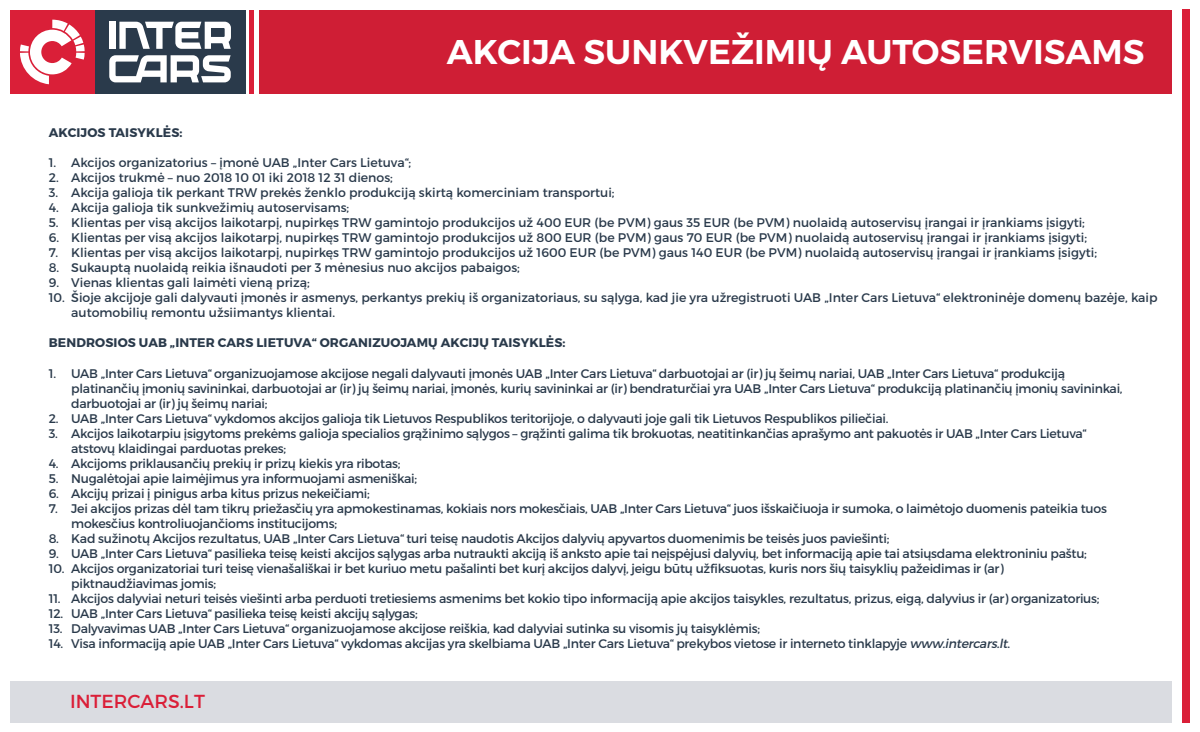
<style>
.page{position:relative;width:1200px;height:732px;background:#fff}
.page>*{position:absolute;margin:0;border:0;box-sizing:border-box;transform-origin:0 0}
.t1{font:600 34.25px "Montserrat";color:#fff}
.t2{font:18.88px "Montserrat";color:#db1f38}
.t3{font:12.5px/15px "Montserrat";letter-spacing:-.02em;color:#2a3a4b}
.t4{font:12.5px/15px "Montserrat";color:#2a3a4b}
.t5{font:700 12.5px "Montserrat";letter-spacing:.01em;color:#2a3a4b}
.s1{font-style:italic}
</style>
<div class="page">
<div style="left:10px;top:10px;width:247px;height:84px;background:linear-gradient(to bottom,#fff,#fff)"></div>
<div style="left:94px;top:10px;width:152px;height:84px;background:#2a3a4b"></div>
<hr style="left:249px;top:10px;width:4px;height:84px;background:#da1f38">
<div style="left:109px;top:22px;width:7px;height:27px;background:#fff"></div>
<svg style="left:109px;top:55px;width:122px;height:27px"></svg>
<svg style="left:119px;top:22px;width:112px;height:27px"></svg>
<div style="left:10px;top:10px;width:84px;height:84px;background:#da1f38"></div>
<svg style="left:20px;top:20px;width:65px;height:64px"></svg>
<div style="left:259px;top:10px;width:912px;height:84px;background:#cf1e35"></div>
<div style="left:1183px;top:9px;width:7px;height:713px;background:#da1f38"></div>
<div style="left:10px;top:681px;width:1161px;height:41px;background:#dadce1"></div>
<p class="t1" style="left:447px;top:31px;width:699px">AKCIJA SUNKVEŽIMIŲ AUTOSERVISAMS</p>
<p class="t5" style="left:49px;top:125px;width:135px">AKCIJOS TAISYKLĖS:</p>
<p class="t4" style="left:49px;top:155px;width:364px">1. Akcijos organizatorius – įmonė UAB „Inter Cars Lietuva“;</p>
<p class="t4" style="left:49px;top:170px;width:346px">2. Akcijos trukmė – nuo 2018 10 01 iki 2018 12 31 dienos;</p>
<p class="t4" style="left:49px;top:185px;width:567px">3. Akcija galioja tik perkant TRW prekės ženklo produkciją skirtą komerciniam transportui;</p>
<p class="t4" style="left:49px;top:200px;width:302px">4. Akcija galioja tik sunkvežimių autoservisams;</p>
<p class="t4" style="left:49px;top:215px;width:1038px">5. Klientas per visą akcijos laikotarpį, nupirkęs TRW gamintojo produkcijos už 400 EUR (be PVM) gaus 35 EUR (be PVM) nuolaidą autoservisų įrangai ir įrankiams įsigyti;</p>
<p class="t4" style="left:49px;top:230px;width:1040px">6. Klientas per visą akcijos laikotarpį, nupirkęs TRW gamintojo produkcijos už 800 EUR (be PVM) gaus 70 EUR (be PVM) nuolaidą autoservisų įrangai ir įrankiams įsigyti;</p>
<p class="t4" style="left:49px;top:245px;width:1050px">7. Klientas per visą akcijos laikotarpį, nupirkęs TRW gamintojo produkcijos už 1600 EUR (be PVM) gaus 140 EUR (be PVM) nuolaidą autoservisų įrangai ir įrankiams įsigyti;</p>
<p class="t4" style="left:49px;top:260px;width:473px">8. Sukauptą nuolaidą reikia išnaudoti per 3 mėnesius nuo akcijos pabaigos;</p>
<p class="t4" style="left:49px;top:275px;width:263px">9. Vienas klientas gali laimėti vieną prizą;</p>
<p class="t4" style="left:71px;top:290px;width:1088px;text-indent:-22px">10. Šioje akcijoje gali dalyvauti įmonės ir asmenys, perkantys prekių iš organizatoriaus, su sąlyga, kad jie yra užregistruoti UAB „Inter Cars Lietuva“ elektroninėje domenų bazėje, kaip automobilių remontu užsiimantys klientai.</p>
<p class="t5" style="left:49px;top:335px;width:518px">BENDROSIOS UAB „INTER CARS LIETUVA“ ORGANIZUOJAMŲ AKCIJŲ TAISYKLĖS:</p>
<p class="t3" style="left:71px;top:365px;width:1053px;text-indent:-22px">1. UAB „Inter Cars Lietuva“ organizuojamose akcijose negali dalyvauti įmonės UAB „Inter Cars Lietuva“ darbuotojai ar (ir) jų šeimų nariai, UAB „Inter Cars Lietuva“ produkciją platinančių įmonių savininkai, darbuotojai ar (ir) jų šeimų nariai, įmonės, kurių savininkai ar (ir) bendraturčiai yra UAB „Inter Cars Lietuva“ produkciją platinančių įmonių savininkai, darbuotojai ar (ir) jų šeimų nariai;</p>
<p class="t3" style="left:49px;top:410px;width:841px">2. UAB „Inter Cars Lietuva“ vykdomos akcijos galioja tik Lietuvos Respublikos teritorijoje, o dalyvauti joje gali tik Lietuvos Respublikos piliečiai.</p>
<p class="t3" style="left:71px;top:425px;width:1017px;text-indent:-22px">3. Akcijos laikotarpiu įsigytoms prekėms galioja specialios grąžinimo sąlygos – grąžinti galima tik brokuotas, neatitinkančias aprašymo ant pakuotės ir UAB „Inter Cars Lietuva“ atstovų klaidingai parduotas prekes;</p>
<p class="t3" style="left:49px;top:455px;width:353px">4. Akcijoms priklausančių prekių ir prizų kiekis yra ribotas;</p>
<p class="t3" style="left:49px;top:470px;width:370px">5. Nugalėtojai apie laimėjimus yra informuojami asmeniškai;</p>
<p class="t3" style="left:49px;top:485px;width:323px">6. Akcijų prizai į pinigus arba kitus prizus nekeičiami;</p>
<p class="t3" style="left:71px;top:500px;width:1037px;text-indent:-22px">7. Jei akcijos prizas dėl tam tikrų priežasčių yra apmokestinamas, kokiais nors mokesčiais, UAB „Inter Cars Lietuva“ juos išskaičiuoja ir sumoka, o laimėtojo duomenis pateikia tuos mokesčius kontroliuojančioms institucijoms;</p>
<p class="t3" style="left:49px;top:530px;width:842px">8. Kad sužinotų Akcijos rezultatus, UAB „Inter Cars Lietuva“ turi teisę naudotis Akcijos dalyvių apyvartos duomenimis be teisės juos paviešinti;</p>
<p class="t3" style="left:49px;top:545px;width:1040px">9. UAB „Inter Cars Lietuva“ pasilieka teisę keisti akcijos sąlygas arba nutraukti akciją iš anksto apie tai neįspėjusi dalyvių, bet informaciją apie tai atsiųsdama elektroniniu paštu;</p>
<p class="t3" style="left:71px;top:560px;width:934px;text-indent:-22px">10. Akcijos organizatoriai turi teisę vienašališkai ir bet kuriuo metu pašalinti bet kurį akcijos dalyvį, jeigu būtų užfiksuotas, kuris nors šių taisyklių pažeidimas ir (ar) piktnaudžiavimas jomis;</p>
<p class="t3" style="left:49px;top:590px;width:1052px">11. Akcijos dalyviai neturi teisės viešinti arba perduoti tretiesiems asmenims bet kokio tipo informaciją apie akcijos taisykles, rezultatus, prizus, eigą, dalyvius ir (ar) organizatorius;</p>
<p class="t3" style="left:49px;top:605px;width:371px">12. UAB „Inter Cars Lietuva“ pasilieka teisę keisti akcijų sąlygas;</p>
<p class="t3" style="left:49px;top:620px;width:713px">13. Dalyvavimas UAB „Inter Cars Lietuva“ organizuojamose akcijose reiškia, kad dalyviai sutinka su visomis jų taisyklėmis;</p>
<p class="t3" style="left:49px;top:635px;width:963px">14. Visa informaciją apie UAB „Inter Cars Lietuva“ vykdomas akcijas yra skelbiama UAB „Inter Cars Lietuva“ prekybos vietose ir interneto tinklapyje <span class="s1">www.intercars.lt</span>.</p>
<p class="t2" style="left:70px;top:689px;width:136px">INTERCARS.LT</p>
</div>
